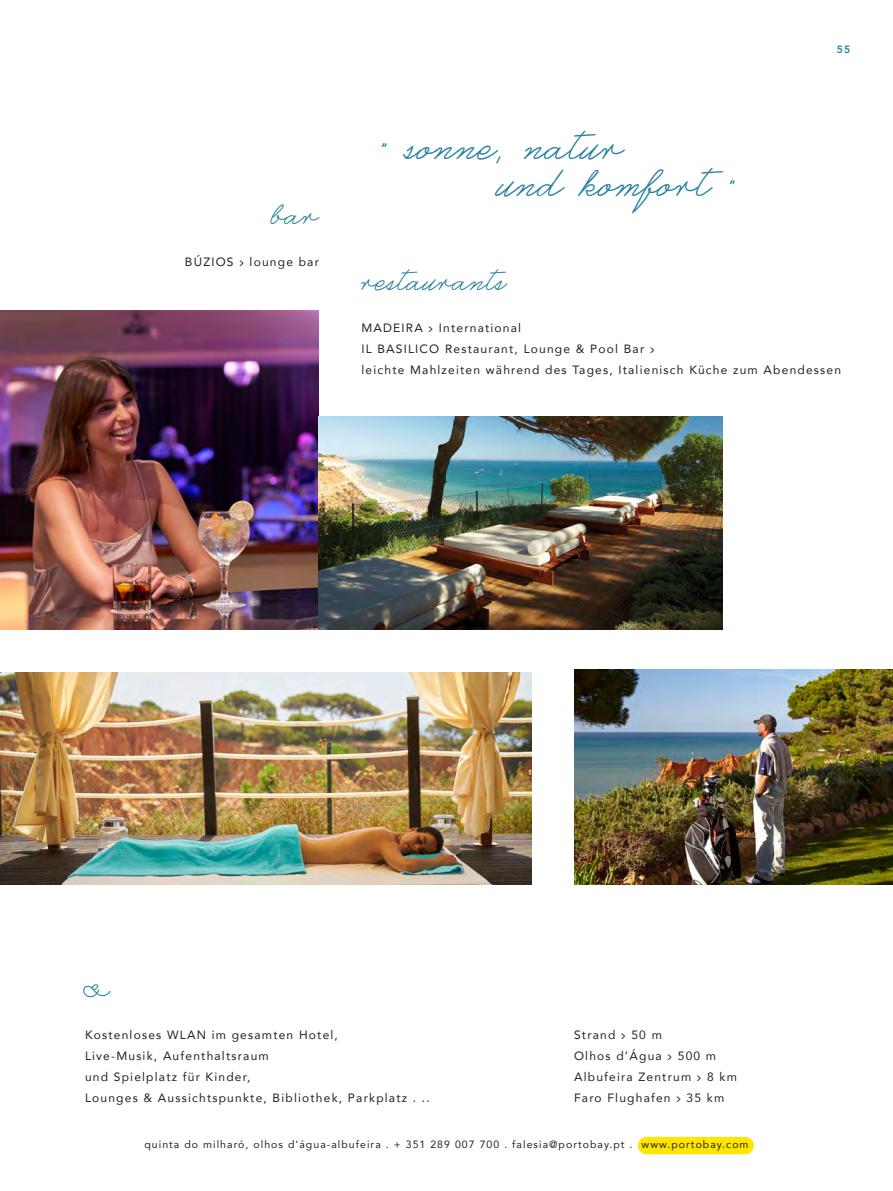
<style>
.page{position:relative;width:893px;height:1191px;background:#fff}
.page>*{position:absolute;margin:0;border:0;box-sizing:border-box;transform-origin:0 0}
.t1{font:45px "Castro Script";color:#2680a0}
.t2{font:33px "Castro Script";color:#2680a0}
.t3{font:12px "Avenir";letter-spacing:.1em;color:#231f20}
.t4{font:10.5px "Avenir";letter-spacing:.1em;color:#231f20}
.t5{font:800 10.5px "Avenir";color:#2680a0}
.s1{font-family:"Static"}
</style>
<div class="page">
<img style="left:0;top:310px;width:319px;height:319px">
<img style="left:0;top:672px;width:531px;height:212px">
<img style="left:319px;top:417px;width:404px;height:212px">
<img style="left:574px;top:669px;width:319px;height:215px">
<div style="left:638px;top:1136px;width:116px;height:18px;background:#ffe501;border-radius:9px"></div>
<p class="t2" style="left:272px;top:193px;width:49px">bar</p>
<p class="t3" style="left:185px;top:252px;width:135px">BÚZIOS <span class="s1">&gt;</span> lounge bar</p>
<p class="t1" style="left:383px;top:117px;width:243px">" sonne, natur</p>
<p class="t1" style="left:500px;top:154px;width:238px">und komfort "</p>
<p class="t5" style="left:837px;top:41px;width:15px">55</p>
<p class="t2" style="left:361px;top:259px;width:147px">restaurants</p>
<p class="t3" style="left:361px;top:318px;width:161px">MADEIRA <span class="s1">&gt;</span> International</p>
<p class="t3" style="left:361px;top:339px;width:295px">IL BASILICO Restaurant, Lounge &amp; Pool Bar <span class="s1">&gt;</span></p>
<p class="t3" style="left:361px;top:360px;width:481px">leichte Mahlzeiten während des Tages, Italienisch Küche zum Abendessen</p>
<p class="t2" style="left:85px;top:962px;width:23px">&amp;</p>
<p class="t3" style="left:85px;top:1025px;width:254px">Kostenloses WLAN im gesamten Hotel,</p>
<p class="t3" style="left:85px;top:1046px;width:185px">Live-Musik, Aufenthaltsraum</p>
<p class="t3" style="left:85px;top:1067px;width:167px">und Spielplatz für Kinder,</p>
<p class="t3" style="left:85px;top:1088px;width:346px">Lounges &amp; Aussichtspunkte, Bibliothek, Parkplatz . ..</p>
<p class="t3" style="left:574px;top:1025px;width:89px">Strand <span class="s1">&gt;</span> 50 m</p>
<p class="t3" style="left:574px;top:1046px;width:144px">Olhos d’Água <span class="s1">&gt;</span> 500 m</p>
<p class="t3" style="left:574px;top:1067px;width:164px">Albufeira Zentrum <span class="s1">&gt;</span> 8 km</p>
<p class="t3" style="left:574px;top:1088px;width:152px">Faro Flughafen <span class="s1">&gt;</span> 35 km</p>
<p class="t4" style="left:144px;top:1136px;width:606px">quinta do milharó, olhos d’água-albufeira . + 351 289 007 700 . falesia@portobay.pt . www.portobay.com</p>
</div>
